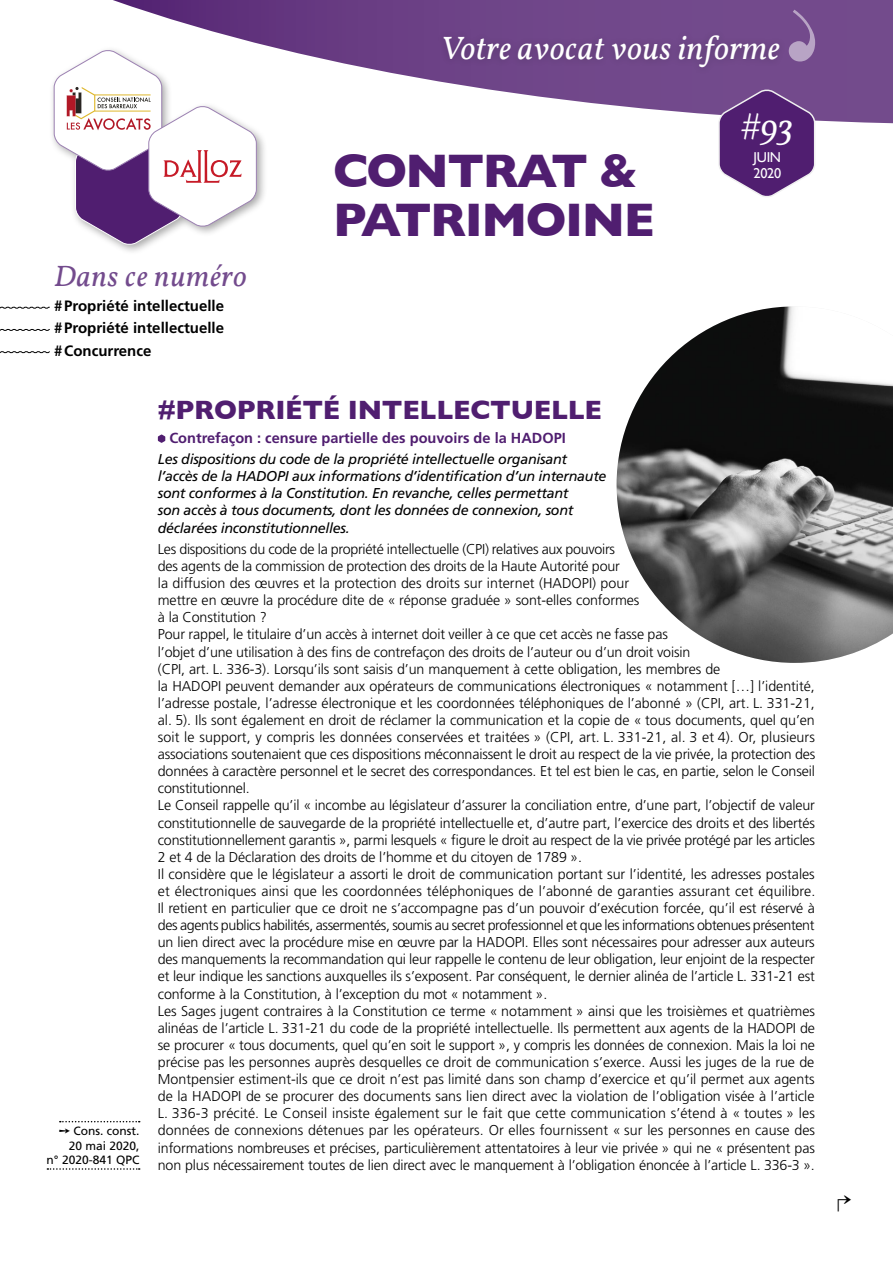
<style>
.page{position:relative;width:893px;height:1263px;background:#fff}
.page>*{position:absolute;margin:0;border:0;box-sizing:border-box;transform-origin:0 0}
.t1{font:700 48px/49.5px "Gill Sans";letter-spacing:-.03em;color:#501e70}
.t2{font:italic 36px "Vollkorn";color:#fff}
.t3{font:italic 33px "Vollkorn";letter-spacing:.01em;color:#fff}
.t4{font:italic 30px "Vollkorn";letter-spacing:.02em;color:#734b8d}
.t5{font:28.8px "MS Mincho";color:#000}
.t6{font:700 27px "Gill Sans";letter-spacing:-.01em;color:#501e70}
.t7{font:700 15px/22.2px "Frutiger";color:#000;text-align:justify}
.t8{font:700 14.55px "Frutiger";color:#501e70}
.t9{font:300 14.25px/17.1px "Frutiger";letter-spacing:-.01em;color:#000}
.t10{font:italic 14.25px/17.1px "Frutiger";letter-spacing:-.02em;color:#000}
.t11{font:14.25px/16.2px "Gill Sans";letter-spacing:-.02em;color:#fff}
.t12{font:12px/14.4px "Frutiger";color:#000;text-align:right}
</style>
<div class="page">
<svg style="left:0;top:351px;width:50px;height:2px"></svg>
<svg style="left:0;top:329px;width:50px;height:2px"></svg>
<svg style="left:0;top:306px;width:50px;height:3px"></svg>
<svg style="left:113px;top:0;width:780px;height:123px"></svg>
<div style="left:437px;top:29px;width:350px;height:46px;background:#6e4587"></div>
<svg style="left:717px;top:88px;width:99px;height:109px;background:#70488a"></svg>
<svg style="left:158px;top:434px;width:7px;height:9px"></svg>
<div style="left:49px;top:45px;width:219px;height:210px;background:#000;opacity:.35"></div>
<svg style="left:54px;top:50px;width:203px;height:195px"></svg>
<img style="left:617px;top:306px;width:276px;height:357px">
<svg style="left:60px;top:1121px;width:80px;height:1px"></svg>
<svg style="left:47px;top:1168px;width:93px;height:2px"></svg>
<svg style="left:789px;top:10px;width:26px;height:52px"></svg>
<h3 class="t3" style="left:440px;top:28px;width:341px">Votre avocat vous informe</h3>
<h3 class="t4" style="left:54px;top:258px;width:194px">Dans ce numéro</h3>
<p class="t7" style="left:54px;top:295px;width:172px">#Propriété intellectuelle #Propriété intellectuelle #Concurrence</p>
<h1 class="t1" style="left:333px;top:145px;width:323px">CONTRAT &amp;<br>PATRIMOINE</h1>
<h2 class="t2" style="left:740px;top:105px;width:54px">#93</h2>
<p class="t11" style="left:753px;top:149px;width:29px">JUIN<br>2020</p>
<p class="t12" style="left:47px;top:1124px;width:94px">➙ Cons. const.<br>20 mai 2020,<br>n° 2020-841 QPC</p>
<h3 class="t6" style="left:158px;top:388px;width:446px">#PROPRIÉTÉ INTELLECTUELLE</h3>
<p class="t8" style="left:169px;top:429px;width:398px">Contrefaçon : censure partielle des pouvoirs de la HADOPI</p>
<p class="t10" style="left:158px;top:451px;width:450px">Les dispositions du code de la propriété intellectuelle organisant l’accès de la HADOPI aux informations d’identification d’un internaute sont conformes à la Constitution. En revanche, celles permettant<br>son accès à tous documents, dont les données de connexion, sont déclarées inconstitutionnelles.</p>
<p class="t9" style="left:158px;top:541px;width:659px">Les dispositions du code de la propriété intellectuelle (CPI) relatives aux pouvoirs<br>des agents de la commission de protection des droits de la Haute Autorité pour<br>la diffusion des œuvres et la protection des droits sur internet (HADOPI) pour<br>mettre en œuvre la procédure dite de « réponse graduée » sont-elles conformes<br>à la Constitution ?<br>Pour rappel, le titulaire d’un accès à internet doit veiller à ce que cet accès ne fasse pas<br>l’objet d’une utilisation à des fins de contrefaçon des droits de l’auteur ou d’un droit voisin<br>(CPI, art. L. 336-3). Lorsqu’ils sont saisis d’un manquement à cette obligation, les membres de<br>la HADOPI peuvent demander aux opérateurs de communications électroniques « notamment […] l’identité, l’adresse postale, l’adresse électronique et les coordonnées téléphoniques de l’abonné » (CPI, art. L. 331-21, al. 5). Ils sont également en droit de réclamer la communication et la copie de « tous documents, quel qu’en soit le support, y compris les données conservées et traitées » (CPI, art. L. 331-21, al. 3 et 4). Or, plusieurs associations soutenaient que ces dispositions méconnaissent le droit au respect de la vie privée, la protection des données à caractère personnel et le secret des correspondances. Et tel est bien le cas, en partie, selon le Conseil constitutionnel.<br>Le Conseil rappelle qu’il « incombe au législateur d’assurer la conciliation entre, d’une part, l’objectif de valeur constitutionnelle de sauvegarde de la propriété intellectuelle et, d’autre part, l’exercice des droits et des libertés constitutionnellement garantis », parmi lesquels « figure le droit au respect de la vie privée protégé par les articles 2 et 4 de la Déclaration des droits de l’homme et du citoyen de 1789 ».<br>Il considère que le législateur a assorti le droit de communication portant sur l’identité, les adresses postales et électroniques ainsi que les coordonnées téléphoniques de l’abonné de garanties assurant cet équilibre.<br>Il retient en particulier que ce droit ne s’accompagne pas d’un pouvoir d’exécution forcée, qu’il est réservé à des agents publics habilités, assermentés, soumis au secret professionnel et que les informations obtenues présentent un lien direct avec la procédure mise en œuvre par la HADOPI. Elles sont nécessaires pour adresser aux auteurs des manquements la recommandation qui leur rappelle le contenu de leur obligation, leur enjoint de la respecter et leur indique les sanctions auxquelles ils s’exposent. Par conséquent, le dernier alinéa de l’article L. 331-21 est conforme à la Constitution, à l’exception du mot « notamment ».<br>Les Sages jugent contraires à la Constitution ce terme « notamment » ainsi que les troisièmes et quatrièmes alinéas de l’article L. 331-21 du code de la propriété intellectuelle. Ils permettent aux agents de la HADOPI de se procurer « tous documents, quel qu’en soit le support », y compris les données de connexion. Mais la loi ne précise pas les personnes auprès desquelles ce droit de communication s’exerce. Aussi les juges de la rue de Montpensier estiment-ils que ce droit n’est pas limité dans son champ d’exercice et qu’il permet aux agents de la HADOPI de se procurer des documents sans lien direct avec la violation de l’obligation visée à l’article L. 336-3 précité. Le Conseil insiste également sur le fait que cette communication s’étend à « toutes » les données de connexions détenues par les opérateurs. Or elles fournissent « sur les personnes en cause des informations nombreuses et précises, particulièrement attentatoires à leur vie privée » qui ne « présentent pas non plus nécessairement toutes de lien direct avec le manquement à l’obligation énoncée à l’article L. 336-3 ».</p>
<h3 class="t5" style="left:851px;top:1219px;width:16px;rotate:-180deg">↵</h3>
</div>
